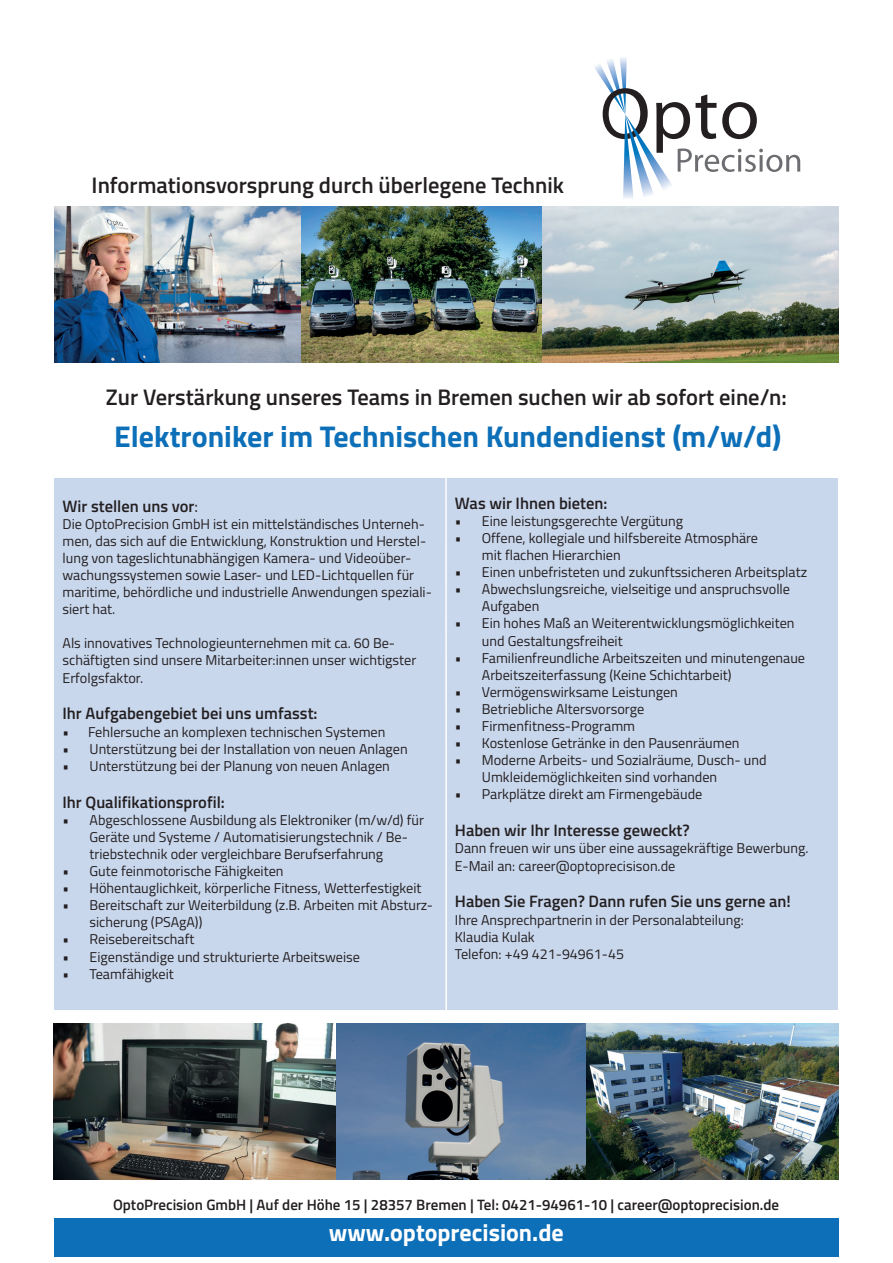
<style>
.page{position:relative;width:893px;height:1263px;background:#fff}
.page>*{position:absolute;margin:0;border:0;box-sizing:border-box;transform-origin:0 0}
.t1{font:700 30px "Titillium";color:#0c6fb8}
.t2{font:700 24px "Titillium";color:#fff}
.t3{font:600 22.5px "Titillium";color:#231f20}
.t4{font:600 16.5px "Titillium";color:#231f20}
.t5{font:600 15px "Titillium";color:#231f20}
.t6{font:14.25px/17.1px "Titillium";color:#231f20}
.s1{font-weight:400}
</style>
<div class="page">
<div style="left:54px;top:478px;width:784px;height:532px;background:#c9d7ed"></div>
<img style="left:585px;top:1024px;width:254px;height:155px">
<div style="left:54px;top:1218px;width:785px;height:39px;background:#0c6fb8"></div>
<img style="left:335px;top:1024px;width:250px;height:155px">
<hr style="left:445px;top:472px;width:2px;height:540px;background:#fff">
<svg style="left:594px;top:57px;width:206px;height:142px"></svg>
<img style="left:54px;top:206px;width:785px;height:156px">
<img style="left:54px;top:1024px;width:281px;height:155px">
<h3 class="t3" style="left:92px;top:168px;width:474px">Informationsvorsprung durch überlegene Technik</h3>
<h3 class="t3" style="left:106px;top:380px;width:682px">Zur Verstärkung unseres Teams in Bremen suchen wir ab sofort eine/n:</h3>
<h1 class="t1" style="left:114px;top:414px;width:669px">Elektroniker im Technischen Kundendienst (m/w/d)</h1>
<p class="t4" style="left:63px;top:493px;width:137px">Wir stellen uns vor<span class="s1">:</span></p>
<p class="t6" style="left:63px;top:514px;width:371px">Die OptoPrecision GmbH ist ein mittelständisches Unterneh&shy;men, das sich auf die Entwicklung, Konstruktion und Herstel&shy;lung von tageslichtunabhängigen Kamera- und Videoüber&shy;wachungssystemen sowie Laser- und LED-Lichtquellen für maritime, behördliche und industrielle Anwendungen speziali&shy;siert hat.</p>
<p class="t6" style="left:63px;top:634px;width:355px">Als innovatives Technologieunternehmen mit ca. 60 Be&shy;schäftigten sind unsere Mitarbeiter:innen unser wichtigster<br>Erfolgsfaktor.</p>
<p class="t4" style="left:63px;top:701px;width:256px">Ihr Aufgabengebiet bei uns umfasst:</p>
<p class="t6" style="left:63px;top:722px;width:324px">• Fehlersuche an komplexen technischen Systemen</p>
<p class="t6" style="left:63px;top:739px;width:347px">• Unterstützung bei der Installation von neuen Anlagen</p>
<p class="t6" style="left:63px;top:756px;width:329px">• Unterstützung bei der Planung von neuen Anlagen</p>
<p class="t4" style="left:63px;top:789px;width:164px">Ihr Qualifikationsprofil:</p>
<p class="t6" style="left:90px;top:810px;width:336px;text-indent:-27px">• Abgeschlossene Ausbildung als Elektroniker (m/w/d) für<br>Geräte und Systeme / Automatisierungstechnik / Be&shy;triebstechnik oder vergleichbare Berufserfahrung</p>
<p class="t6" style="left:63px;top:862px;width:223px">• Gute feinmotorische Fähigkeiten</p>
<p class="t6" style="left:63px;top:879px;width:360px">• Höhentauglichkeit, körperliche Fitness, Wetterfestigkeit</p>
<p class="t6" style="left:90px;top:896px;width:345px;text-indent:-27px">• Bereitschaft zur Weiterbildung (z.B. Arbeiten mit Absturz&shy;sicherung (PSAgA))</p>
<p class="t6" style="left:63px;top:930px;width:133px">• Reisebereitschaft</p>
<p class="t6" style="left:63px;top:947px;width:299px">• Eigenständige und strukturierte Arbeitsweise</p>
<p class="t6" style="left:63px;top:964px;width:113px">• Teamfähigkeit</p>
<p class="t4" style="left:455px;top:490px;width:154px">Was wir Ihnen bieten:</p>
<p class="t6" style="left:455px;top:511px;width:230px">• Eine leistungsgerechte Vergütung</p>
<p class="t6" style="left:482px;top:529px;width:278px;text-indent:-27px">• Offene, kollegiale und hilfsbereite Atmosphäre mit flachen Hierarchien</p>
<p class="t6" style="left:455px;top:563px;width:354px">• Einen unbefristeten und zukunftssicheren Arbeitsplatz</p>
<p class="t6" style="left:482px;top:580px;width:310px;text-indent:-27px">• Abwechslungsreiche, vielseitige und anspruchsvolle<br>Aufgaben</p>
<p class="t6" style="left:482px;top:614px;width:314px;text-indent:-27px">• Ein hohes Maß an Weiterentwicklungsmöglichkeiten und Gestaltungsfreiheit</p>
<p class="t6" style="left:482px;top:648px;width:325px;text-indent:-27px">• Familienfreundliche Arbeitszeiten und minutengenaue<br>Arbeitszeiterfassung (Keine Schichtarbeit)</p>
<p class="t6" style="left:455px;top:682px;width:224px">• Vermögenswirksame Leistungen</p>
<p class="t6" style="left:455px;top:700px;width:191px">• Betriebliche Altersvorsorge</p>
<p class="t6" style="left:455px;top:717px;width:182px">• Firmenfitness-Programm</p>
<p class="t6" style="left:455px;top:734px;width:286px">• Kostenlose Getränke in den Pausenräumen</p>
<p class="t6" style="left:482px;top:751px;width:286px;text-indent:-27px">• Moderne Arbeits- und Sozialräume, Dusch- und<br>Umkleidemöglichkeiten sind vorhanden</p>
<p class="t6" style="left:455px;top:785px;width:249px">• Parkplätze direkt am Firmengebäude</p>
<p class="t4" style="left:455px;top:818px;width:236px">Haben wir Ihr Interesse geweckt?</p>
<p class="t6" style="left:455px;top:839px;width:355px">Dann freuen wir uns über eine aussagekräftige Bewerbung.<br>E-Mail an: career@optoprecisison.de</p>
<p class="t4" style="left:455px;top:889px;width:337px">Haben Sie Fragen? Dann rufen Sie uns gerne an!</p>
<p class="t6" style="left:455px;top:910px;width:290px">Ihre Ansprechpartnerin in der Personalabteilung:<br>Klaudia Kulak<br>Telefon: +49 421-94961-45</p>
<p class="t5" style="left:113px;top:1194px;width:668px">OptoPrecision GmbH | Auf der Höhe 15 | 28357 Bremen | Tel: 0421-94961-10 | career@optoprecision.de</p>
<h2 class="t2" style="left:329px;top:1214px;width:236px">www.optoprecision.de</h2>
</div>
